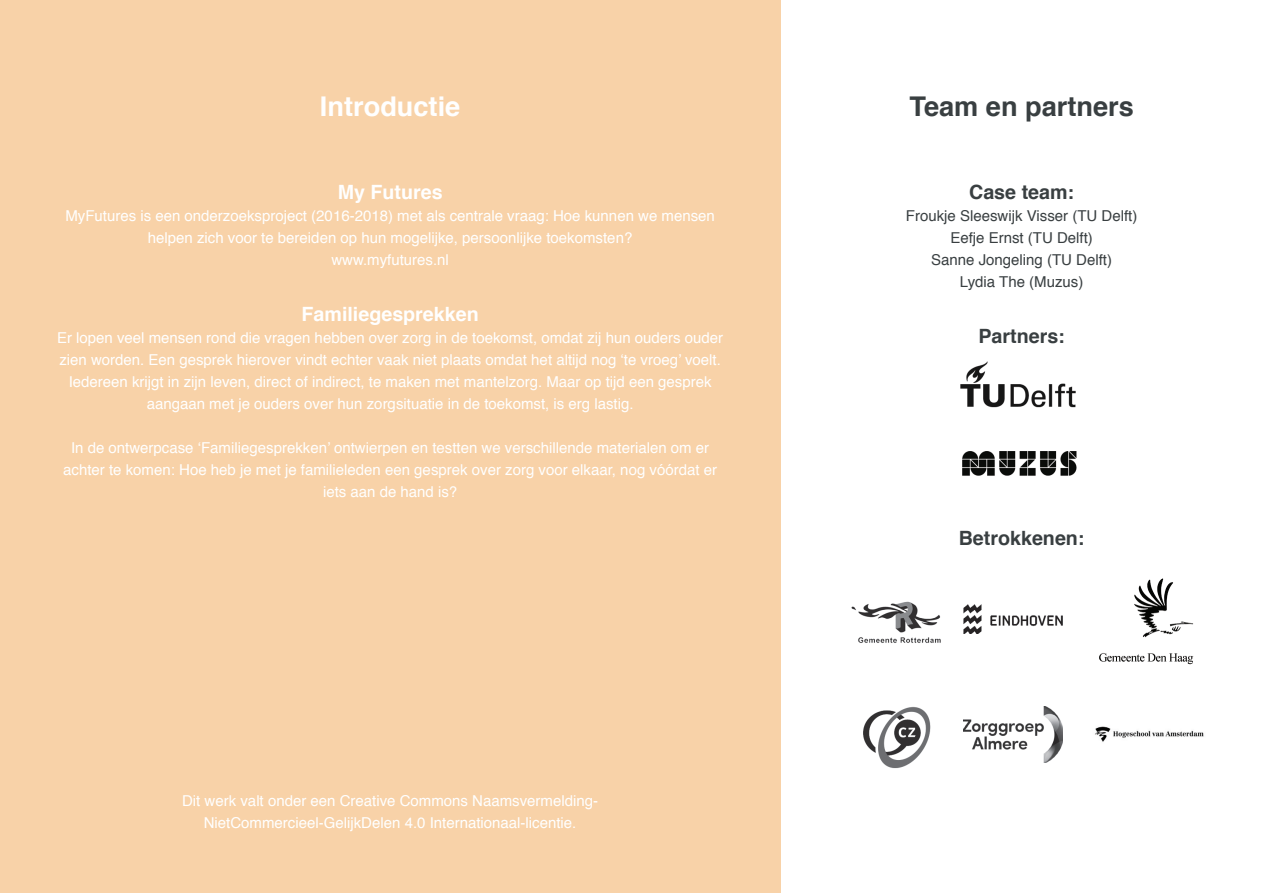
<style>
.page{position:relative;width:1263px;height:893px;background:#fff}
.page>*{position:absolute;margin:0;border:0;box-sizing:border-box;transform-origin:0 0}
.t1{font:700 27.15px "Helvetica";color:#393f41}
.t2{font:700 27.15px "Helvetica";color:#fff}
.t3{font:700 19.65px "Helvetica";color:#393f41}
.t4{font:700 19.65px "Helvetica";color:#fff}
.t5{font:15px/22px "Helvetica";color:#fff;text-align:center}
.t6{font:15px/22px "Helvetica";color:#393f41;text-align:center}
</style>
<div class="page">
<div style="left:0;top:0;width:780px;height:893px;background:#f8d2a8"></div>
<img style="left:962px;top:451px;width:115px;height:25px">
<img style="left:863px;top:706px;width:68px;height:62px">
<img style="left:1099px;top:578px;width:95px;height:87px">
<img style="left:851px;top:601px;width:90px;height:42px">
<img style="left:964px;top:605px;width:98px;height:29px">
<img style="left:1095px;top:726px;width:109px;height:16px">
<img style="left:960px;top:361px;width:116px;height:47px">
<img style="left:963px;top:706px;width:100px;height:57px">
<h1 class="t2" style="left:320px;top:85px;width:142px">Introductie</h1>
<h1 class="t1" style="left:909px;top:85px;width:226px">Team en partners</h1>
<h2 class="t4" style="left:338px;top:176px;width:106px">My Futures</h2>
<p class="t5" style="left:65px;top:205px;width:651px">MyFutures is een onderzoeksproject (2016-2018) met als centrale vraag: Hoe kunnen we mensen helpen zich voor te bereiden op hun mogelijke, persoonlijke toekomsten?<br>www.myfutures.nl</p>
<h2 class="t4" style="left:302px;top:298px;width:179px">Familiegesprekken</h2>
<p class="t5" style="left:57px;top:327px;width:668px">Er lopen veel mensen rond die vragen hebben over zorg in de toekomst, omdat zij hun ouders ouder zien worden. Een gesprek hierover vindt echter vaak niet plaats omdat het altijd nog ‘te vroeg’ voelt.<br>Iedereen krijgt in zijn leven, direct of indirect, te maken met mantelzorg. Maar op tijd een gesprek aangaan met je ouders over hun zorgsituatie in de toekomst, is erg lastig.</p>
<p class="t5" style="left:63px;top:437px;width:655px">In de ontwerpcase ‘Familiegesprekken’ ontwierpen en testten we verschillende materialen om er achter te komen: Hoe heb je met je familieleden een gesprek over zorg voor elkaar, nog vóórdat er iets aan de hand is?</p>
<p class="t5" style="left:182px;top:790px;width:417px">Dit werk valt onder een Creative Commons Naamsvermelding-<br>NietCommercieel-GelijkDelen 4.0 Internationaal-licentie.</p>
<h2 class="t3" style="left:969px;top:176px;width:106px">Case team:</h2>
<p class="t6" style="left:906px;top:205px;width:233px">Froukje Sleeswijk Visser (TU Delft)<br>Eefje Ernst (TU Delft)<br>Sanne Jongeling (TU Delft)<br>Lydia The (Muzus)</p>
<h2 class="t3" style="left:978px;top:320px;width:88px">Partners:</h2>
<h2 class="t3" style="left:959px;top:523px;width:127px">Betrokkenen:</h2>
</div>
